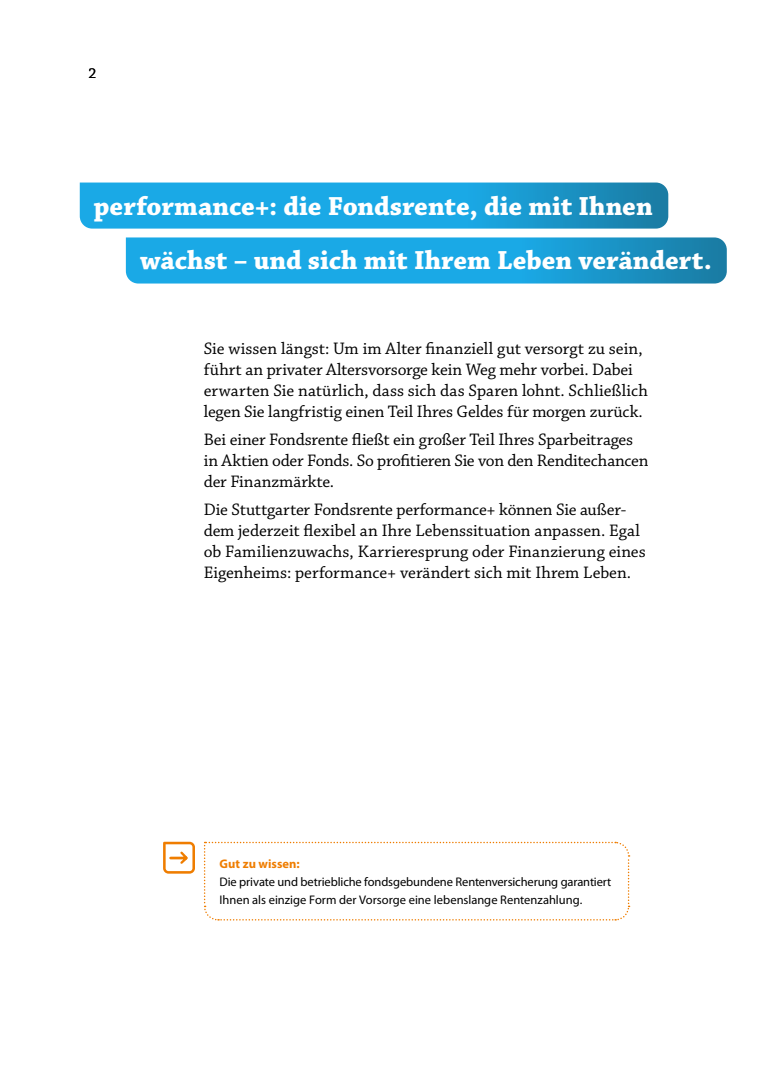
<style>
.page{position:relative;width:780px;height:1081px;background:#fff}
.page>*{position:absolute;margin:0;border:0;box-sizing:border-box;transform-origin:0 0}
.t1{font:700 27.5px/54.9px "Chaparral Pro";color:#fff}
.t2{font:17.5px/21px "Chaparral Pro";letter-spacing:-.005em;color:#000}
.t3{font:15px "Chaparral Pro";color:#000}
.t4{font:12.5px/17.8px "Myriad Pro";letter-spacing:-.005em;color:#000}
.t5{font:700 12.5px "Myriad Pro";letter-spacing:.005em;color:#ef7d00}
</style>
<div class="page">
<svg style="left:163px;top:842px;width:32px;height:31px"></svg>
<svg style="left:80px;top:182px;width:588px;height:47px;background:#1fa3db"></svg>
<svg style="left:126px;top:237px;width:600px;height:46px;background:#1ca2da"></svg>
<svg style="left:203px;top:841px;width:427px;height:80px"></svg>
<p class="t3" style="left:89px;top:65px;width:9px">2</p>
<h1 class="t1" style="left:140px;top:179px;width:573px;text-indent:-46px">performance+: die Fondsrente, die mit Ihnen wächst – und sich mit Ihrem Leben verändert.</h1>
<p class="t2" style="left:204px;top:339px;width:445px">Sie wissen längst: Um im Alter finanziell gut versorgt zu sein, führt an privater Altersvorsorge kein Weg mehr vorbei. Dabei erwarten Sie natürlich, dass sich das Sparen lohnt. Schließlich legen Sie langfristig einen Teil Ihres Geldes für morgen zurück.</p>
<p class="t2" style="left:204px;top:430px;width:446px">Bei einer Fondsrente fließt ein großer Teil Ihres Sparbeitrages in Aktien oder Fonds. So profitieren Sie von den Renditechancen der Finanzmärkte.</p>
<p class="t2" style="left:204px;top:500px;width:443px">Die Stuttgarter Fondsrente performance+ können Sie außer&shy;dem jederzeit flexibel an Ihre Lebenssituation anpassen. Egal ob Familienzuwachs, Karrieresprung oder Finanzierung eines Eigenheims: performance+ verändert sich mit Ihrem Leben.</p>
<p class="t5" style="left:219px;top:856px;width:82px">Gut zu wissen:</p>
<p class="t4" style="left:219px;top:873px;width:393px">Die private und betriebliche fondsgebundene Rentenversicherung garantiert<br>Ihnen als einzige Form der Vorsorge eine lebenslange Rentenzahlung.</p>
</div>
